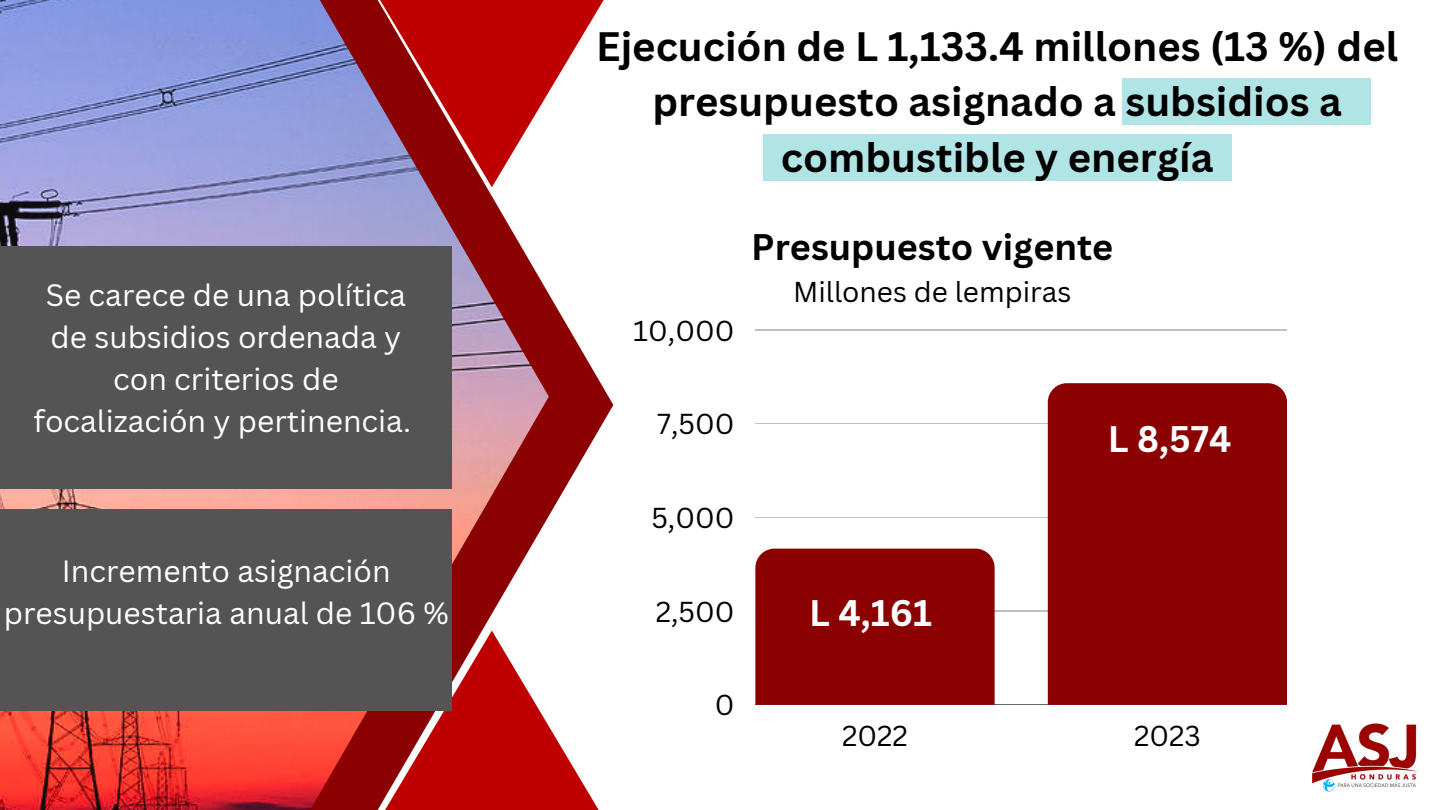
<style>
.page{position:relative;width:1440px;height:810px;background:#fff}
.page>*{position:absolute;margin:0;border:0;box-sizing:border-box;transform-origin:0 0}
.t1{font:700 40px/55.5px "Canva Sans";color:#000;text-align:center}
.t2{font:700 36px "Canva Sans";color:#000}
.t3{font:700 36px "Canva Sans";color:#fff}
.t4{font:30px/42px "Canva Sans";color:#fff;text-align:center}
.t5{font:28.1px "Canva Sans";color:#000}
.t6{font:28px "Canva Sans";color:#000}
</style>
<div class="page">
<svg style="left:549px;top:294px;width:64px;height:222px"></svg>
<img style="left:0;top:0;width:549px;height:810px">
<svg style="left:370px;top:631px;width:229px;height:179px"></svg>
<div style="left:1122px;top:78px;width:249px;height:47px;background:#b1e4e4"></div>
<div style="left:763px;top:134px;width:469px;height:47px;background:#b1e4e4"></div>
<svg style="left:370px;top:0;width:234px;height:187px"></svg>
<hr style="left:755px;top:330px;width:532px;height:1px;background:#000">
<hr style="left:755px;top:423px;width:532px;height:1px;background:#000">
<hr style="left:755px;top:517px;width:532px;height:1px;background:#000">
<hr style="left:755px;top:611px;width:532px;height:1px;background:#000">
<hr style="left:755px;top:705px;width:532px;height:1px;background:#000">
<div style="left:755px;top:549px;width:240px;height:156px;background:#8b0000"></div>
<div style="left:1048px;top:383px;width:239px;height:322px;background:#8b0000"></div>
<div style="left:0;top:246px;width:452px;height:243px;background:#545454"></div>
<div style="left:0;top:509px;width:452px;height:201px;background:#545454"></div>
<img style="left:1312px;top:723px;width:106px;height:69px">
<p class="t4" style="left:34px;top:274px;width:379px">Se carece de una política de subsidios ordenada y con criterios de focalización y pertinencia.</p>
<p class="t4" style="left:4px;top:549px;width:446px">Incremento asignación presupuestaria anual de 106 %</p>
<p class="t1" style="left:596px;top:18px;width:804px">Ejecución de L 1,133.4 millones (13 %) del presupuesto asignado a subsidios a combustible y energía</p>
<p class="t5" style="left:633px;top:311px;width:103px">10,000</p>
<p class="t2" style="left:751px;top:221px;width:364px">Presupuesto vigente</p>
<p class="t6" style="left:793px;top:272px;width:280px">Millones de lempiras</p>
<p class="t5" style="left:657px;top:404px;width:79px">7,500</p>
<p class="t5" style="left:651px;top:498px;width:85px">5,000</p>
<p class="t5" style="left:656px;top:592px;width:80px">2,500</p>
<p class="t5" style="left:715px;top:685px;width:21px">0</p>
<p class="t3" style="left:809px;top:588px;width:124px">L 4,161</p>
<p class="t3" style="left:1108px;top:414px;width:125px">L 8,574</p>
<p class="t5" style="left:842px;top:716px;width:67px">2022</p>
<p class="t5" style="left:1134px;top:716px;width:68px">2023</p>
</div>
